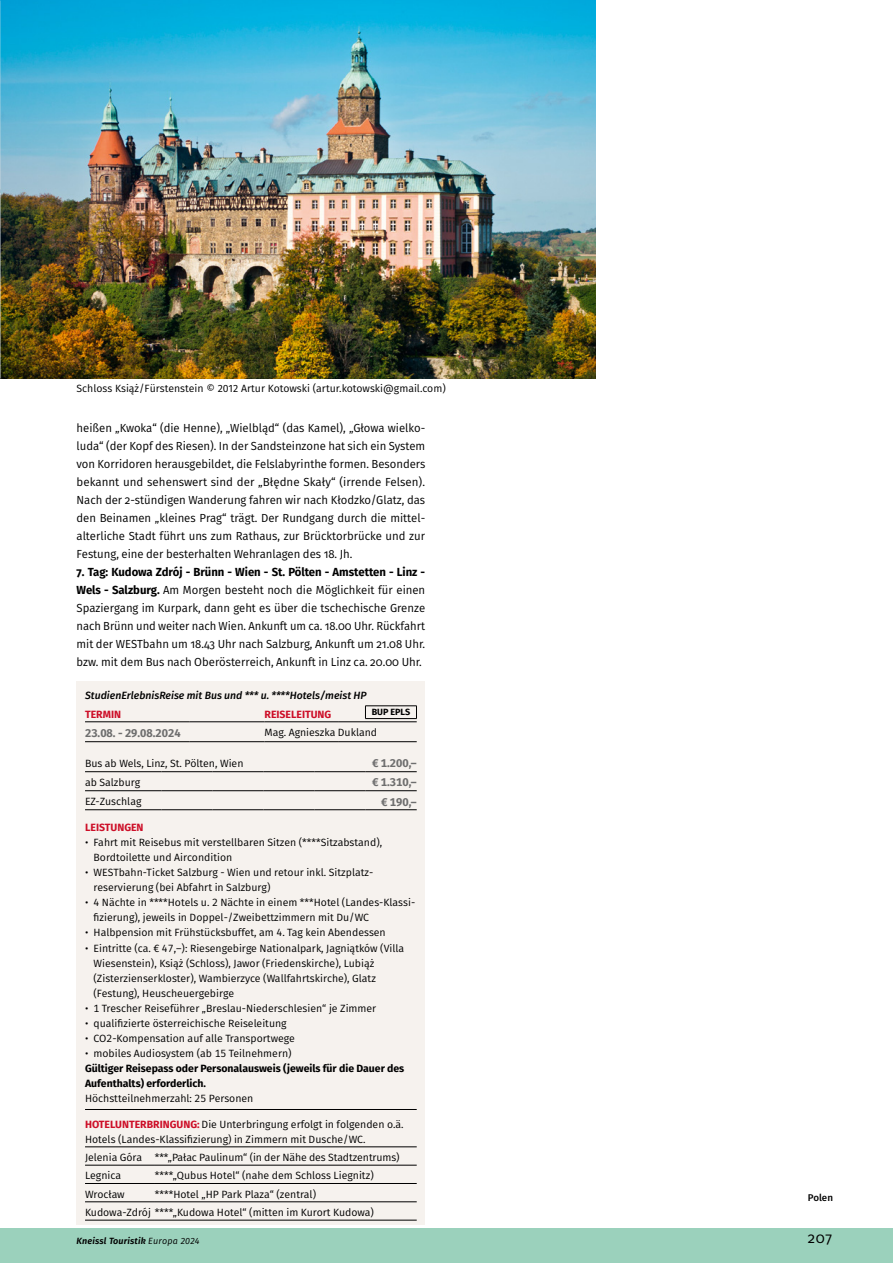
<style>
.page{position:relative;width:893px;height:1263px;background:#fff}
.page>*{position:absolute;margin:0;border:0;box-sizing:border-box;transform-origin:0 0}
.Pagina_lb{font:15px "Fira Sans";color:#000}
._02_Reiseverlauf{font:11.7px/18px "Fira Sans";color:#000;text-align:justify}
._03_book_Text{font:700 11.25px "Fira Sans";color:#6e6e6e}
._03_Überschrift{font:10.5px/15px "Fira Sans";color:#000}
._03_book_Text-2{font:10.5px "Fira Sans";color:#000}
._03_bold_Reisepass{font:700 10.5px/15px "Fira Sans";color:#000}
._04_Bildlegende__Bil{font:10.5px "Fira Sans";color:#000}
._03_medium_italic_St{font:italic 500 10.5px "Fira Sans";color:#000}
._03_Überschrift-2{font:700 10.5px "Fira Sans";color:#cd0f28}
.Rubrik_lb{font:500 9.75px "Fira Sans";letter-spacing:-.005em;color:#000}
.Fusszeile_bold_itali{font:italic 600 9px "Fira Sans";letter-spacing:.02em;color:#000}
._03_Code{font:700 9px "Fira Sans";color:#000}
.s1{font-weight:700}
.s2{font-weight:700;color:#cd0f28}
.s3{font-weight:400}
</style>
<div class="page">
<img style="left:0;top:0;width:595px;height:378px">
<div style="left:0;top:1229px;width:893px;height:34px;background:#9bd1bc"></div>
<svg style="left:0;top:193px;width:1px;height:185px"></svg>
<img style="left:0;top:0;width:1px;height:189px">
<div style="left:77px;top:681px;width:348px;height:543px;background:#f6f2ee"></div>
<hr style="left:85px;top:1109px;width:332px;height:1px;background:#000">
<hr style="left:85px;top:721px;width:104px;height:1px;background:#000">
<hr style="left:189px;top:721px;width:75px;height:1px;background:#000">
<hr style="left:264px;top:721px;width:75px;height:1px;background:#000">
<hr style="left:339px;top:721px;width:78px;height:1px;background:#000">
<hr style="left:85px;top:741px;width:104px;height:1px;background:#000">
<hr style="left:189px;top:741px;width:75px;height:1px;background:#000">
<hr style="left:264px;top:741px;width:75px;height:1px;background:#000">
<hr style="left:339px;top:741px;width:78px;height:1px;background:#000">
<hr style="left:365px;top:705px;width:52px;height:1px;background:#000">
<svg style="left:365px;top:706px;width:1px;height:12px"></svg>
<svg style="left:416px;top:706px;width:1px;height:12px"></svg>
<hr style="left:365px;top:718px;width:52px;height:1px;background:#000">
<hr style="left:85px;top:771px;width:77px;height:1px;background:#000">
<hr style="left:162px;top:771px;width:51px;height:1px;background:#000">
<hr style="left:213px;top:771px;width:51px;height:1px;background:#000">
<hr style="left:264px;top:771px;width:51px;height:1px;background:#000">
<hr style="left:315px;top:771px;width:51px;height:1px;background:#000">
<hr style="left:366px;top:771px;width:51px;height:1px;background:#000">
<hr style="left:85px;top:790px;width:77px;height:1px;background:#000">
<hr style="left:162px;top:790px;width:51px;height:1px;background:#000">
<hr style="left:213px;top:790px;width:51px;height:1px;background:#000">
<hr style="left:264px;top:790px;width:51px;height:1px;background:#000">
<hr style="left:315px;top:790px;width:51px;height:1px;background:#000">
<hr style="left:366px;top:790px;width:51px;height:1px;background:#000">
<hr style="left:85px;top:809px;width:77px;height:1px;background:#000">
<hr style="left:162px;top:809px;width:51px;height:1px;background:#000">
<hr style="left:213px;top:809px;width:51px;height:1px;background:#000">
<hr style="left:264px;top:809px;width:51px;height:1px;background:#000">
<hr style="left:315px;top:809px;width:51px;height:1px;background:#000">
<hr style="left:366px;top:809px;width:51px;height:1px;background:#000">
<hr style="left:85px;top:1146px;width:70px;height:1px;background:#000">
<hr style="left:155px;top:1146px;width:262px;height:1px;background:#000">
<hr style="left:85px;top:1165px;width:70px;height:1px;background:#000">
<hr style="left:155px;top:1165px;width:262px;height:1px;background:#000">
<hr style="left:85px;top:1183px;width:70px;height:1px;background:#000">
<hr style="left:155px;top:1183px;width:262px;height:1px;background:#000">
<hr style="left:85px;top:1201px;width:70px;height:1px;background:#000">
<hr style="left:155px;top:1201px;width:262px;height:1px;background:#000">
<hr style="left:85px;top:1220px;width:70px;height:1px;background:#000">
<hr style="left:155px;top:1220px;width:262px;height:1px;background:#000">
<p class="_04_Bildlegende__Bil" style="left:77px;top:381px;width:371px">Schloss Książ/Fürstenstein © 2012 Artur Kotowski (artur.kotowski@gmail.com)</p>
<p class="_02_Reiseverlauf" style="left:77px;top:419px;width:350px">heißen „Kwoka“ (die Henne), „Wielbląd“ (das Kamel), „Głowa wielko&shy;luda“ (der Kopf des Riesen). In der Sandsteinzone hat sich ein System von Korridoren herausgebildet, die Felslabyrinthe formen. Besonders bekannt und sehenswert sind der „Błędne Skały“ (irrende Felsen).<br>Nach der 2-stündigen Wanderung fahren wir nach Kłodzko/Glatz, das den Beinamen „kleines Prag“ trägt. Der Rundgang durch die mittel&shy;alterliche Stadt führt uns zum Rathaus, zur Brücktorbrücke und zur Festung, eine der besterhalten Wehranlagen des 18. Jh.</p>
<p class="_02_Reiseverlauf" style="left:77px;top:563px;width:350px"><span class="s1">7. Tag: Kudowa Zdrój - Brünn - Wien - St. Pölten - Amstetten - Linz - Wels - Salzburg.</span> Am Morgen besteht noch die Möglichkeit für einen Spaziergang im Kurpark, dann geht es über die tschechische Grenze nach Brünn und weiter nach Wien. Ankunft um ca. 18.00 Uhr. Rückfahrt mit der WESTbahn um 18.43 Uhr nach Salzburg, Ankunft um 21.08 Uhr. bzw. mit dem Bus nach Oberösterreich, Ankunft in Linz ca. 20.00 Uhr.</p>
<p class="_03_medium_italic_St" style="left:85px;top:687px;width:283px">StudienErlebnisReise mit Bus und *** u. ****Hotels/meist HP</p>
<p class="_03_Überschrift-2" style="left:85px;top:705px;width:37px">TERMIN</p>
<p class="_03_Überschrift-2" style="left:265px;top:705px;width:68px">REISELEITUNG</p>
<p class="_03_Code" style="left:372px;top:705px;width:40px">BUP EPLS</p>
<p class="_03_book_Text" style="left:85px;top:723px;width:97px">23.08. - 29.08.2024</p>
<p class="_03_book_Text-2" style="left:264px;top:724px;width:114px">Mag. Agnieszka Dukland</p>
<p class="_03_book_Text-2" style="left:85px;top:755px;width:160px">Bus ab Wels, Linz, St. Pölten, Wien</p>
<p class="_03_book_Text" style="left:372px;top:754px;width:46px">€ 1.200,–</p>
<p class="_03_book_Text-2" style="left:85px;top:774px;width:57px">ab Salzburg</p>
<p class="_03_book_Text" style="left:372px;top:773px;width:46px">€ 1.310,–</p>
<p class="_03_book_Text-2" style="left:85px;top:793px;width:58px">EZ-Zuschlag</p>
<p class="_03_book_Text" style="left:381px;top:792px;width:37px">€ 190,–</p>
<p class="_03_Überschrift-2" style="left:85px;top:819px;width:60px">LEISTUNGEN</p>
<p class="_03_Überschrift" style="left:94px;top:835px;width:290px;text-indent:-9px">• Fahrt mit Reisebus mit verstellbaren Sitzen (****Sitzabstand),<br>Bordtoilette und Aircondition</p>
<p class="_03_Überschrift" style="left:94px;top:865px;width:280px;text-indent:-9px">• WESTbahn-Ticket Salzburg - Wien und retour inkl. Sitzplatz&shy;reservierung (bei Abfahrt in Salzburg)</p>
<p class="_03_Überschrift" style="left:94px;top:895px;width:323px;text-indent:-9px">• 4 Nächte in ****Hotels u. 2 Nächte in einem ***Hotel (Landes-Klassi&shy;fizierung), jeweils in Doppel-/Zweibettzimmern mit Du/WC</p>
<p class="_03_Überschrift" style="left:85px;top:925px;width:302px">• Halbpension mit Frühstücksbuffet, am 4. Tag kein Abendessen</p>
<p class="_03_Überschrift" style="left:94px;top:940px;width:312px;text-indent:-9px">• Eintritte (ca. € 47,–): Riesengebirge Nationalpark, Jagniątków (Villa Wiesenstein), Książ (Schloss), Jawor (Friedenskirche), Lubiąż (Zisterzienserkloster), Wambierzyce (Wallfahrtskirche), Glatz (Festung), Heuscheuergebirge</p>
<p class="_03_Überschrift" style="left:85px;top:1000px;width:293px">• 1 Trescher Reiseführer „Breslau-Niederschlesien“ je Zimmer</p>
<p class="_03_Überschrift" style="left:85px;top:1015px;width:203px">• qualifizierte österreichische Reiseleitung</p>
<p class="_03_Überschrift" style="left:85px;top:1030px;width:211px">• CO2-Kompensation auf alle Transportwege</p>
<p class="_03_Überschrift" style="left:85px;top:1045px;width:208px">• mobiles Audiosystem (ab 15 Teilnehmern)</p>
<p class="_03_bold_Reisepass" style="left:85px;top:1059px;width:321px">Gültiger Reisepass oder Personalausweis (jeweils für die Dauer des<br>Aufenthalts) erforderlich.</p>
<p class="_03_Überschrift" style="left:85px;top:1090px;width:170px">Höchstteilnehmerzahl: 25 Personen</p>
<p class="_03_Überschrift" style="left:85px;top:1116px;width:320px"><span class="s2">HOTELUNTERBRINGUNG:</span> Die Unterbringung erfolgt in folgenden o.ä.<br>Hotels (Landes-Klassifizierung) in Zimmern mit Dusche/WC.</p>
<p class="_03_book_Text-2" style="left:85px;top:1149px;width:59px">Jelenia Góra</p>
<p class="_03_book_Text-2" style="left:155px;top:1149px;width:246px">***„Pałac Paulinum“ (in der Nähe des Stadtzentrums)</p>
<p class="_03_book_Text-2" style="left:85px;top:1168px;width:38px">Legnica</p>
<p class="_03_book_Text-2" style="left:155px;top:1168px;width:220px">****„Qubus Hotel“ (nahe dem Schloss Liegnitz)</p>
<p class="_03_book_Text-2" style="left:85px;top:1186px;width:41px">Wrocław</p>
<p class="_03_book_Text-2" style="left:155px;top:1186px;width:163px">****Hotel „HP Park Plaza“ (zentral)</p>
<p class="_03_book_Text-2" style="left:85px;top:1204px;width:290px">Kudowa-Zdrój ****„Kudowa Hotel“ (mitten im Kurort Kudowa)</p>
<p class="Rubrik_lb" style="left:808px;top:1190px;width:27px">Polen</p>
<p class="Fusszeile_bold_itali" style="left:77px;top:1233px;width:125px">Kneissl Touristik <span class="s3">Europa 2024</span></p>
<p class="Pagina_lb" style="left:808px;top:1227px;width:26px">207</p>
</div>
